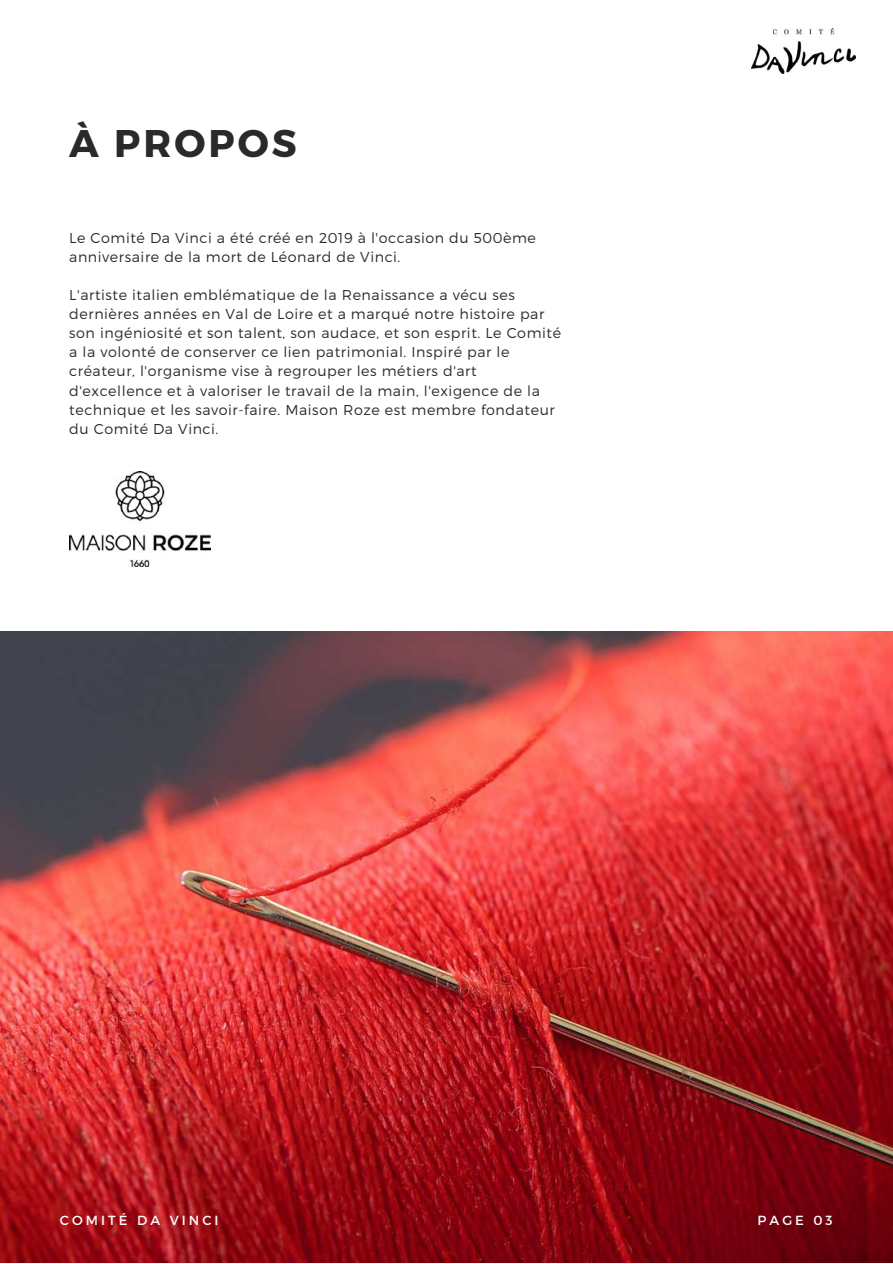
<style>
.page{position:relative;width:893px;height:1264px;background:#fff}
.page>*{position:absolute;margin:0;border:0;box-sizing:border-box;transform-origin:0 0}
.t1{font:700 38.55px "Montserrat";letter-spacing:.08em;color:#2a2a2a}
.t2{font:300 14.25px/19px "Montserrat";letter-spacing:.04em;color:#2a2a2a}
.t3{font:13.2px "Montserrat";letter-spacing:.23em;color:#fefefe}
</style>
<div class="page">
<img style="left:0;top:631px;width:892px;height:630px">
<img style="left:751px;top:28px;width:104px;height:45px">
<img style="left:69px;top:472px;width:142px;height:94px">
<h1 class="t1" style="left:69px;top:119px;width:229px">À PROPOS</h1>
<p class="t2" style="left:69px;top:227px;width:468px">Le Comité Da Vinci a été créé en 2019 à l'occasion du 500ème anniversaire de la mort de Léonard de Vinci.</p>
<p class="t2" style="left:69px;top:284px;width:493px">L'artiste italien emblématique de la Renaissance a vécu ses dernières années en Val de Loire et a marqué notre histoire par son ingéniosité et son talent, son audace, et son esprit. Le Comité a la volonté de conserver ce lien patrimonial. Inspiré par le créateur, l'organisme vise à regrouper les métiers d'art d'excellence et à valoriser le travail de la main, l'exigence de la technique et les savoir-faire. Maison Roze est membre fondateur du Comité Da Vinci.</p>
<p class="t3" style="left:60px;top:1211px;width:160px">COMITÉ DA VINCI</p>
<p class="t3" style="left:757px;top:1211px;width:77px">PAGE 03</p>
</div>
